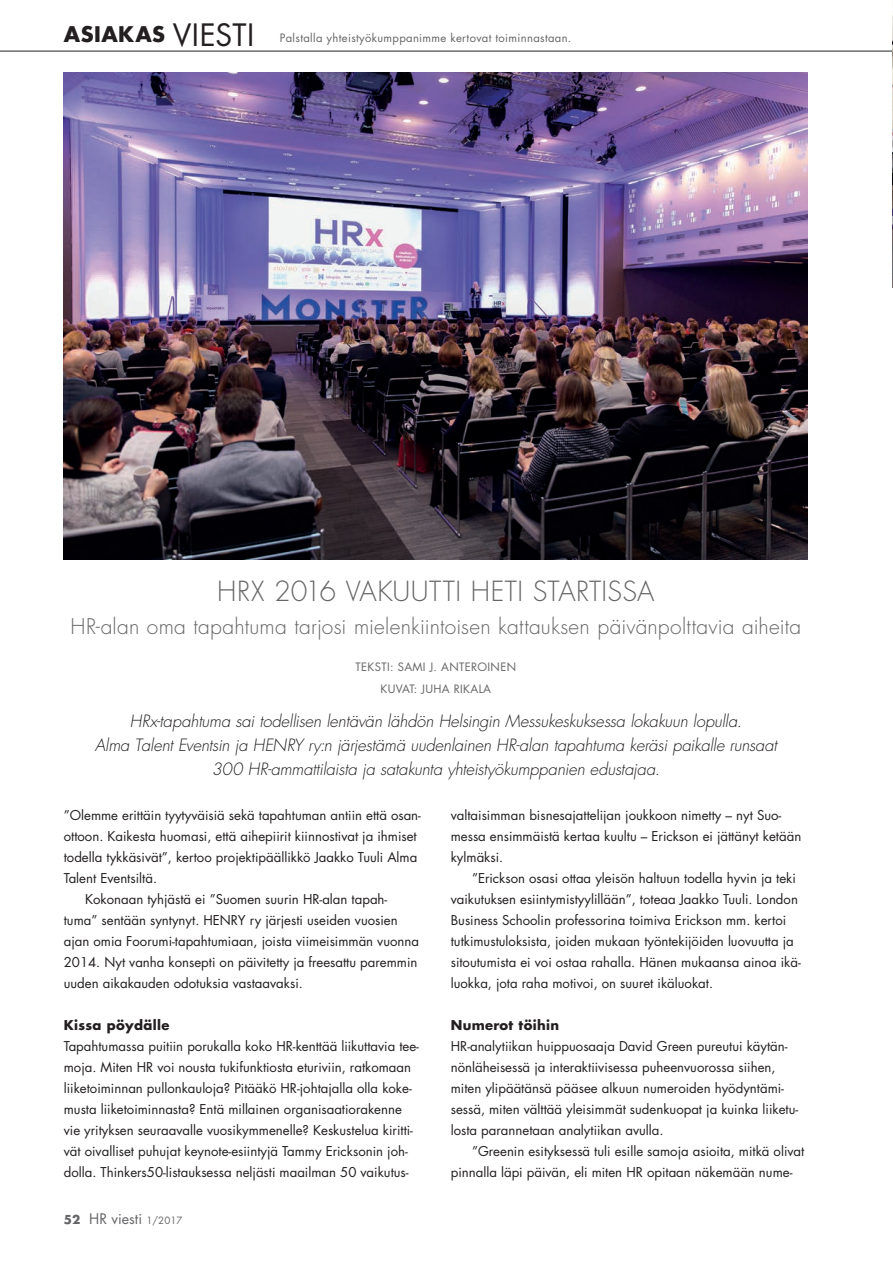
<style>
.page{position:relative;width:893px;height:1263px;background:#fff}
.page>*{position:absolute;margin:0;border:0;box-sizing:border-box;transform-origin:0 0}
.t1{font:300 27px "Futura Std";letter-spacing:.015em;color:#656568}
.t2{font:300 21px "Futura Std";letter-spacing:.01em;color:#656568}
.t3{font:700 21px "Futura Std";letter-spacing:.025em;color:#231f20}
.t4{font:italic 300 16.5px/24px "Futura Std";letter-spacing:-.01em;color:#231f20;text-align:center}
.t5{font:14.25px "Futura Std";color:#656568}
.t6{font:13.2px/21px "Futura Std";color:#231f20}
.t7{font:700 13.2px "Futura Std";letter-spacing:.025em;color:#231f20}
.t8{font:11.25px/22.5px "Futura Std";letter-spacing:.03em;color:#656568;text-align:center}
.s1{font-weight:400;font-size:30px}
.s2{font-weight:700;font-size:12px}
.s3{font-size:9.75px}
</style>
<div class="page">
<hr style="left:0;top:51px;width:893px;height:1px;background:#231f20">
<img style="left:64px;top:72px;width:744px;height:487px">
<img style="left:892px;top:14px;width:1px;height:274px">
<h2 class="t3" style="left:64px;top:20px;width:192px">ASIAKAS <span class="s1">VIESTI</span></h2>
<p class="t8" style="left:280px;top:27px;width:293px">Palstalla yhteistyökumppanimme kertovat toiminnastaan.</p>
<h1 class="t1" style="left:217px;top:575px;width:439px">HRX 2016 VAKUUTTI HETI STARTISSA</h1>
<h2 class="t2" style="left:71px;top:614px;width:732px">HR-alan oma tapahtuma tarjosi mielenkiintoisen kattauksen päivänpolttavia aiheita</h2>
<p class="t8" style="left:356px;top:656px;width:162px">TEKSTI: SAMI J. ANTEROINEN<br>KUVAT: JUHA RIKALA</p>
<p class="t4" style="left:95px;top:709px;width:684px">HRx-tapahtuma sai todellisen lentävän lähdön Helsingin Messukeskuksessa lokakuun lopulla.<br>Alma Talent Eventsin ja HENRY ry:n järjestämä uudenlainen HR-alan tapahtuma keräsi paikalle runsaat<br>300 HR-ammattilaista ja satakunta yhteistyökumppanien edustajaa.</p>
<p class="t6" style="left:64px;top:805px;width:359px">”Olemme erittäin tyytyväisiä sekä tapahtuman antiin että osan-</p>
<p class="t6" style="left:64px;top:826px;width:354px">ottoon. Kaikesta huomasi, että aihepiirit kiinnostivat ja ihmiset</p>
<p class="t6" style="left:64px;top:847px;width:355px">todella tykkäsivät”, kertoo projektipäällikkö Jaakko Tuuli Alma</p>
<p class="t6" style="left:64px;top:868px;width:95px">Talent Eventsiltä.</p>
<p class="t6" style="left:85px;top:889px;width:304px">Kokonaan tyhjästä ei ”Suomen suurin HR-alan tapah-</p>
<p class="t6" style="left:64px;top:910px;width:335px">tuma” sentään syntynyt. HENRY ry järjesti useiden vuosien</p>
<p class="t6" style="left:64px;top:931px;width:357px">ajan omia Foorumi-tapahtumiaan, joista viimeisimmän vuonna</p>
<p class="t6" style="left:64px;top:952px;width:355px">2014. Nyt vanha konsepti on päivitetty ja freesattu paremmin</p>
<p class="t6" style="left:64px;top:973px;width:241px">uuden aikakauden odotuksia vastaavaksi.</p>
<p class="t7" style="left:64px;top:1016px;width:107px">Kissa pöydälle</p>
<p class="t6" style="left:64px;top:1036px;width:357px">Tapahtumassa puitiin porukalla koko HR-kenttää liikuttavia tee&shy;moja. Miten HR voi nousta tukifunktiosta eturiviin, ratkomaan liiketoiminnan pullonkauloja? Pitääkö HR-johtajalla olla koke&shy;musta liiketoiminnasta? Entä millainen organisaatiorakenne vie yrityksen seuraavalle vuosikymmenelle? Keskustelua kiritti&shy;vät oivalliset puhujat keynote-esiintyjä Tammy Ericksonin joh&shy;dolla. Thinkers50-listauksessa neljästi maailman 50 vaikutus-</p>
<p class="t5" style="left:64px;top:1209px;width:120px"><span class="s2">52</span> HR viesti <span class="s3">1/2017</span></p>
<p class="t6" style="left:451px;top:805px;width:352px">valtaisimman bisnesajattelijan joukkoon nimetty – nyt Suo&shy;messa ensimmäistä kertaa kuultu – Erickson ei jättänyt ketään kylmäksi.</p>
<p class="t6" style="left:451px;top:868px;width:351px;text-indent:21px">”Erickson osasi ottaa yleisön haltuun todella hyvin ja teki vaikutuksen esiintymistyylillään”, toteaa Jaakko Tuuli. London Business Schoolin professorina toimiva Erickson mm. kertoi tutkimustuloksista, joiden mukaan työntekijöiden luovuutta ja sitoutumista ei voi ostaa rahalla. Hänen mukaansa ainoa ikä&shy;luokka, jota raha motivoi, on suuret ikäluokat.</p>
<p class="t7" style="left:451px;top:1016px;width:110px">Numerot töihin</p>
<p class="t6" style="left:451px;top:1036px;width:349px">HR-analytiikan huippuosaaja David Green pureutui käytän&shy;nönläheisessä ja interaktiivisessa puheenvuorossa siihen, miten ylipäätänsä pääsee alkuun numeroiden hyödyntämi&shy;sessä, miten välttää yleisimmät sudenkuopat ja kuinka liiketu&shy;losta parannetaan analytiikan avulla.</p>
<p class="t6" style="left:451px;top:1141px;width:355px;text-indent:21px">”Greenin esityksessä tuli esille samoja asioita, mitkä olivat pinnalla läpi päivän, eli miten HR opitaan näkemään nume-</p>
</div>
